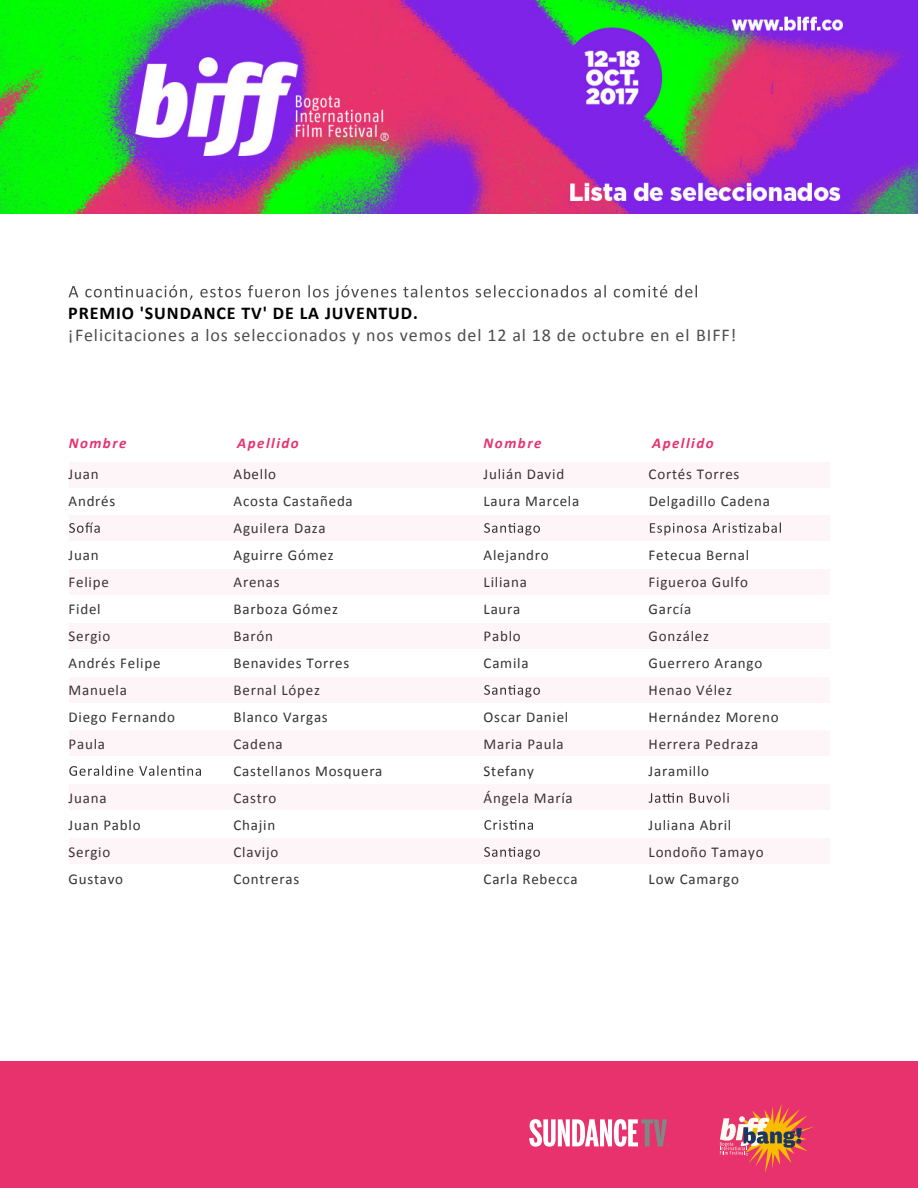
<style>
.page{position:relative;width:918px;height:1188px;background:#fff}
.page>*{position:absolute;margin:0;border:0;box-sizing:border-box;transform-origin:0 0}
.t1{font:18px "Calibri";letter-spacing:.05em;color:#4d4d4d}
.t2{font:700 18px "Calibri";letter-spacing:.05em;color:#000}
.t3{font:15px/27px "Calibri";letter-spacing:.05em;color:#333}
.t4{font:italic 700 15px "Calibri";letter-spacing:.1em;color:#e5336f}
</style>
<div class="page">
<img style="left:0;top:0;width:918px;height:213px">
<svg style="left:69px;top:285px;width:628px;height:16px"></svg>
<svg style="left:69px;top:766px;width:132px;height:10px"></svg>
<svg style="left:484px;top:820px;width:49px;height:10px"></svg>
<div style="left:69px;top:462px;width:760px;height:26px;background:#fdf5f8"></div>
<svg style="left:69px;top:522px;width:712px;height:14px;fill:#fdf5f8"></svg>
<div style="left:69px;top:569px;width:760px;height:26px;background:#fdf5f8"></div>
<div style="left:69px;top:623px;width:760px;height:26px;background:#fdf5f8"></div>
<div style="left:69px;top:677px;width:760px;height:25px;background:#fdf5f8"></div>
<div style="left:69px;top:731px;width:761px;height:25px;background:#fdf5f8"></div>
<div style="left:69px;top:784px;width:761px;height:26px;background:#fdf5f8"></div>
<div style="left:69px;top:838px;width:761px;height:25px;background:#fdf5f8"></div>
<div style="left:0;top:1061px;width:918px;height:127px;background:#e7326d"></div>
<svg style="left:720px;top:1104px;width:94px;height:69px"></svg>
<svg style="left:529px;top:1119px;width:140px;height:28px"></svg>
<p class="t2" style="left:68px;top:301px;width:351px">PREMIO 'SUNDANCE TV' DE LA JUVENTUD.</p>
<p class="t1" style="left:68px;top:323px;width:670px">¡Felicitaciones a los seleccionados y nos vemos del 12 al 18 de octubre en el BIFF!</p>
<p class="t4" style="left:69px;top:433px;width:59px">Nombre</p>
<p class="t4" style="left:237px;top:433px;width:63px">Apellido</p>
<p class="t3" style="left:69px;top:460px;width:48px">Juan<br>Andrés</p>
<p class="t3" style="left:234px;top:460px;width:150px">Abello<br>Acosta Castañeda<br>Aguilera Daza<br>Aguirre Gómez<br>Arenas<br>Barboza Gómez<br>Barón<br>Benavides Torres<br>Bernal López<br>Blanco Vargas<br>Cadena<br>Castellanos Mosquera<br>Castro<br>Chajin<br>Clavijo<br>Contreras</p>
<p class="t3" style="left:69px;top:541px;width:108px">Juan<br>Felipe<br>Fidel<br>Sergio<br>Andrés Felipe<br>Manuela<br>Diego Fernando<br>Paula</p>
<p class="t3" style="left:69px;top:784px;width:73px">Juana<br>Juan Pablo<br>Sergio<br>Gustavo</p>
<p class="t4" style="left:484px;top:433px;width:59px">Nombre</p>
<p class="t4" style="left:652px;top:433px;width:63px">Apellido</p>
<p class="t3" style="left:484px;top:460px;width:97px">Julián David<br>Laura Marcela</p>
<p class="t3" style="left:649px;top:460px;width:123px">Cortés Torres<br>Delgadillo Cadena</p>
<p class="t3" style="left:484px;top:541px;width:67px">Alejandro<br>Liliana<br>Laura<br>Pablo<br>Camila</p>
<p class="t3" style="left:484px;top:703px;width:91px">Oscar Daniel<br>Maria Paula<br>Stefany<br>Ángela María</p>
<p class="t3" style="left:484px;top:865px;width:96px">Carla Rebecca</p>
<p class="t3" style="left:649px;top:541px;width:131px">Fetecua Bernal<br>Figueroa Gulfo<br>García<br>González<br>Guerrero Arango<br>Henao Vélez<br>Hernández Moreno<br>Herrera Pedraza<br>Jaramillo</p>
<p class="t3" style="left:649px;top:811px;width:117px">Juliana Abril<br>Londoño Tamayo<br>Low Camargo</p>
</div>
